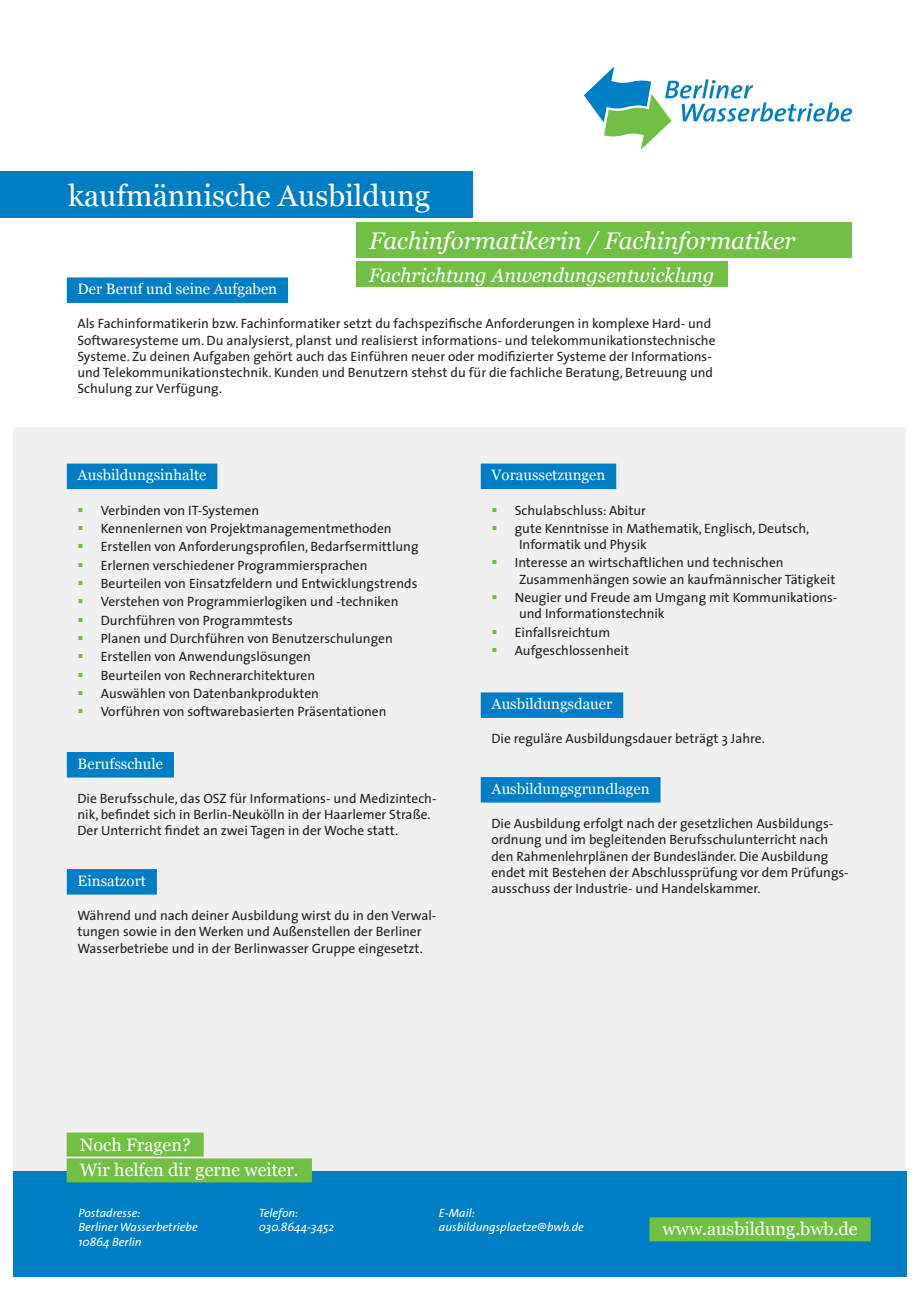
<style>
.page{position:relative;width:919px;height:1289px;background:#fff}
.page>*{position:absolute;margin:0;border:0;box-sizing:border-box;transform-origin:0 0}
.Überschrift_Ausbildu{font:30px "Georgia";color:#fff}
.Überschrift_Beruf{font:italic 24px "Georgia";color:#fff}
.Überschrift_Beruf-2{font:italic 19.5px "Georgia";color:#fff}
.Footer_Spezial_grün{font:18px "Georgia";color:#fff}
.Teilüberschrift{font:15px "Georgia";color:#fff}
.Text{font:13.5px/16.2px "The Sans";color:#231f20}
.t1{font:italic 12px/14.4px "The Sans";color:#fff}
</style>
<div class="page">
<div style="left:0;top:171px;width:472px;height:47px;background:#007ec5"></div>
<div style="left:67px;top:277px;width:221px;height:26px;background:#007ec5"></div>
<svg style="left:584px;top:67px;width:267px;height:83px"></svg>
<div style="left:13px;top:427px;width:892px;height:743px;background:#f0f0f0"></div>
<div style="left:13px;top:1170px;width:893px;height:106px;background:#007ec5"></div>
<div style="left:67px;top:1132px;width:137px;height:24px;background:#71bf44"></div>
<div style="left:67px;top:1158px;width:245px;height:24px;background:#71bf44"></div>
<div style="left:649px;top:1217px;width:221px;height:24px;background:#71bf44"></div>
<div style="left:67px;top:463px;width:150px;height:26px;background:#007ec5"></div>
<div style="left:67px;top:752px;width:107px;height:25px;background:#007ec5"></div>
<div style="left:67px;top:869px;width:90px;height:25px;background:#007ec5"></div>
<div style="left:480px;top:463px;width:136px;height:26px;background:#007ec5"></div>
<div style="left:480px;top:692px;width:143px;height:26px;background:#007ec5"></div>
<div style="left:480px;top:777px;width:180px;height:25px;background:#007ec5"></div>
<div style="left:356px;top:222px;width:496px;height:36px;background:#71bf44"></div>
<div style="left:356px;top:261px;width:371px;height:26px;background:#71bf44"></div>
<p class="Überschrift_Ausbildu" style="left:68px;top:177px;width:363px">kaufmännische Ausbildung</p>
<p class="Überschrift_Beruf" style="left:369px;top:226px;width:428px">Fachinformatikerin / Fachinformatiker</p>
<p class="Überschrift_Beruf-2" style="left:368px;top:263px;width:347px">Fachrichtung Anwendungsentwicklung</p>
<p class="Teilüberschrift" style="left:78px;top:280px;width:201px">Der Beruf und seine Aufgaben</p>
<p class="Text" style="left:77px;top:315px;width:639px">Als Fachinformatikerin bzw. Fachinformatiker setzt du fachspezifische Anforderungen in komplexe Hard- und Softwaresysteme um. Du analysierst, planst und realisierst informations- und telekommunikationstechnische Systeme. Zu deinen Aufgaben gehört auch das Einführen neuer oder modifizierter Systeme der Informations&shy;und Telekommunikationstechnik. Kunden und Benutzern stehst du für die fachliche Beratung, Betreuung und Schulung zur Verfügung.</p>
<p class="Teilüberschrift" style="left:78px;top:466px;width:130px">Ausbildungsinhalte</p>
<p class="Text" style="left:101px;top:501px;width:160px">Verbinden von IT-Systemen</p>
<p class="Text" style="left:101px;top:520px;width:292px">Kennenlernen von Projektmanagementmethoden</p>
<p class="Text" style="left:101px;top:538px;width:319px">Erstellen von Anforderungsprofilen, Bedarfsermittlung</p>
<p class="Text" style="left:101px;top:556px;width:268px">Erlernen verschiedener Programmiersprachen</p>
<p class="Text" style="left:101px;top:575px;width:318px">Beurteilen von Einsatzfeldern und Entwicklungstrends</p>
<p class="Text" style="left:101px;top:593px;width:299px">Verstehen von Programmierlogiken und -techniken</p>
<p class="Text" style="left:101px;top:611px;width:194px">Durchführen von Programmtests</p>
<p class="Text" style="left:101px;top:630px;width:293px">Planen und Durchführen von Benutzerschulungen</p>
<p class="Text" style="left:101px;top:648px;width:211px">Erstellen von Anwendungslösungen</p>
<p class="Text" style="left:101px;top:666px;width:216px">Beurteilen von Rechnerarchitekturen</p>
<p class="Text" style="left:101px;top:685px;width:220px">Auswählen von Datenbankprodukten</p>
<p class="Text" style="left:101px;top:703px;width:287px">Vorführen von softwarebasierten Präsentationen</p>
<p class="Teilüberschrift" style="left:78px;top:754px;width:87px">Berufsschule</p>
<p class="Text" style="left:77px;top:790px;width:360px">Die Berufsschule, das OSZ für Informations- und Medizintech&shy;nik, befindet sich in Berlin-Neukölln in der Haarlemer Straße.<br>Der Unterricht findet an zwei Tagen in der Woche statt.</p>
<p class="Teilüberschrift" style="left:78px;top:871px;width:70px">Einsatzort</p>
<p class="Text" style="left:77px;top:907px;width:360px">Während und nach deiner Ausbildung wirst du in den Verwal&shy;tungen sowie in den Werken und Außenstellen der Berliner<br>Wasserbetriebe und in der Berlinwasser Gruppe eingesetzt.</p>
<p class="Teilüberschrift" style="left:491px;top:466px;width:115px">Voraussetzungen</p>
<p class="Text" style="left:514px;top:501px;width:133px">Schulabschluss: Abitur</p>
<p class="Text" style="left:519px;top:520px;width:292px;text-indent:-4px">gute Kenntnisse in Mathematik, Englisch, Deutsch,<br>Informatik und Physik</p>
<p class="Text" style="left:519px;top:554px;width:318px;text-indent:-4px">Interesse an wirtschaftlichen und technischen<br>Zusammenhängen sowie an kaufmännischer Tätigkeit</p>
<p class="Text" style="left:519px;top:589px;width:320px;text-indent:-4px">Neugier und Freude am Umgang mit Kommunikations&shy;und Informationstechnik</p>
<p class="Text" style="left:514px;top:623px;width:97px">Einfallsreichtum</p>
<p class="Text" style="left:514px;top:641px;width:116px">Aufgeschlossenheit</p>
<p class="Teilüberschrift" style="left:491px;top:695px;width:122px">Ausbildungsdauer</p>
<p class="Text" style="left:491px;top:730px;width:275px">Die reguläre Ausbildungsdauer beträgt 3 Jahre.</p>
<p class="Teilüberschrift" style="left:491px;top:779px;width:159px">Ausbildungsgrundlagen</p>
<p class="Text" style="left:491px;top:815px;width:359px">Die Ausbildung erfolgt nach der gesetzlichen Ausbildungs&shy;ordnung und im begleitenden Berufsschulunterricht nach den Rahmenlehrplänen der Bundesländer. Die Ausbildung endet mit Bestehen der Abschlussprüfung vor dem Prüfungs&shy;ausschuss der Industrie- und Handelskammer.</p>
<p class="Footer_Spezial_grün" style="left:80px;top:1133px;width:112px">Noch Fragen?</p>
<p class="Footer_Spezial_grün" style="left:80px;top:1159px;width:221px">Wir helfen dir gerne weiter.</p>
<p class="t1" style="left:78px;top:1205px;width:121px">Postadresse:<br>Berliner Wasserbetriebe<br>10864 Berlin</p>
<p class="t1" style="left:259px;top:1205px;width:77px">Telefon:<br>030.8644-3452</p>
<p class="t1" style="left:439px;top:1205px;width:146px">E-Mail: ausbildungsplaetze@bwb.de</p>
<p class="Footer_Spezial_grün" style="left:662px;top:1218px;width:197px">www.ausbildung.bwb.de</p>
</div>
